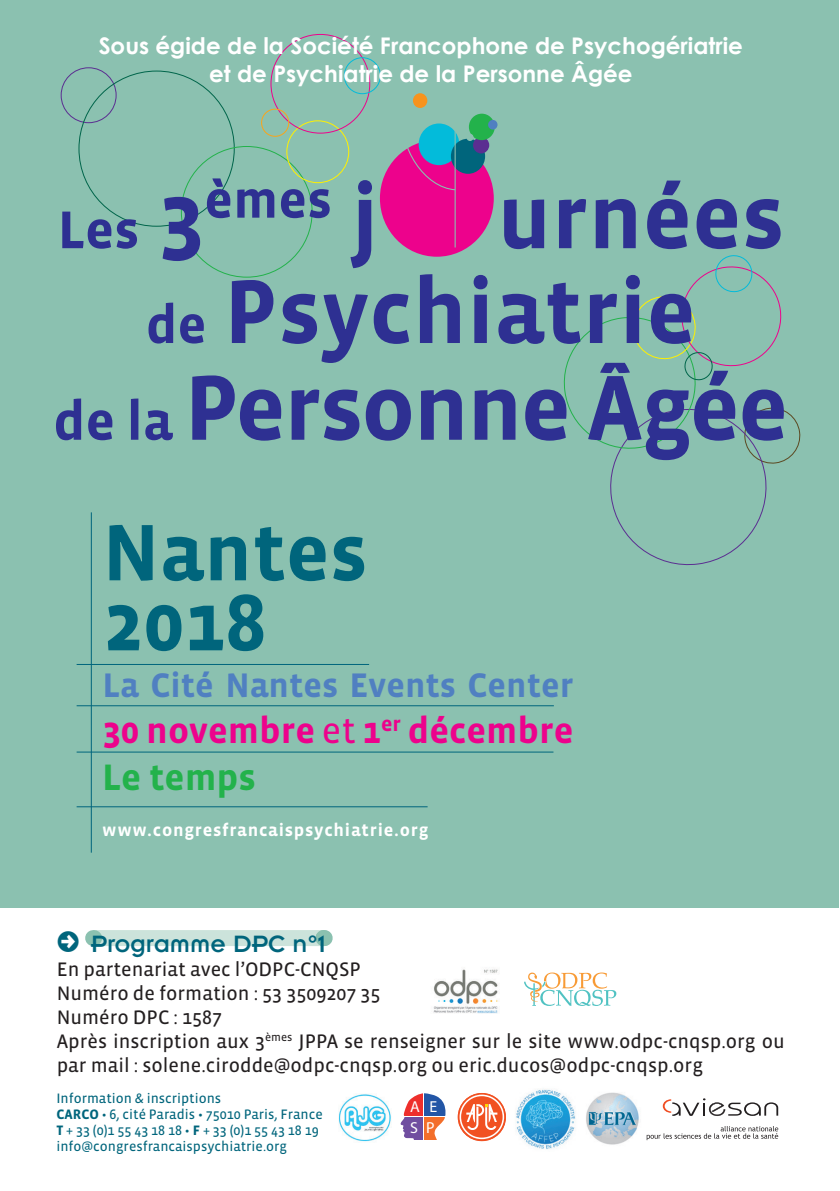
<style>
.page{position:relative;width:840px;height:1191px;background:#fff}
.page>*{position:absolute;margin:0;border:0;box-sizing:border-box;transform-origin:0 0}
.t1{font:700 94.4px "Vista Sans";letter-spacing:-.02em;color:#2e3092}
.t2{font:700 92.4px/94.8px "Vista Sans";color:#2e3092}
.t3{font:700 81.8px/70px "Vista Sans";color:#00657c}
.t4{font:700 53.6px "Vista Sans";color:#2e3092}
.t5{font:700 37.6px "Vista Sans";color:#23b24b}
.t6{font:700 37px "Vista Sans";color:#ed028c}
.t7{font:700 34.8px "Vista Sans";color:#5080c1}
.t8{font:26px "Insignia";color:#00657c}
.t9{font:700 23px/27.4px "Century Gothic";color:#fff;text-align:center}
.t10{font:20px/24px "Vista Sans Reg";color:#231f20}
.t11{font:700 18px "Vista Sans";letter-spacing:.04em;color:#fff}
.t12{font:16px/21.6px "Myriad Pro";color:#fff}
.t13{font:14px/16px "Vista Sans Reg";color:#00657c}
.s1{font-size:54.2px}
.s2{font-size:92.4px}
.s3{font-size:55.4px}
.s4{font-family:"Vista Sans Reg";font-weight:400}
.s5{font-family:"Mini Pics Directional RA"}
.s6{font-family:"Vista Sans";font-weight:700}
</style>
<div class="page">
<div style="left:0;top:1px;width:838px;height:906px;background:#8bc1b0"></div>
<div style="left:61px;top:67px;width:55px;height:56px;border:1px solid #5b2e91;border-radius:50%"></div>
<div style="left:286px;top:120px;width:63px;height:63px;border:1px solid #fff101;border-radius:50%"></div>
<div style="left:343px;top:57px;width:37px;height:37px;border:1px solid #03bbda;border-radius:50%"></div>
<div style="left:261px;top:109px;width:28px;height:28px;border:1px solid #f9a51b;border-radius:50%"></div>
<svg style="left:563px;top:255px;width:238px;height:311px"></svg>
<div style="left:412px;top:93px;width:15px;height:15px;background:#f7931d;border-radius:50%"></div>
<div style="left:380px;top:140px;width:113px;height:117px;background:#ed028c;border-radius:50%"></div>
<div style="left:418px;top:123px;width:41px;height:42px;background:#03bbda;border-radius:50%"></div>
<div style="left:450px;top:139px;width:35px;height:35px;background:#00657c;border-radius:50%"></div>
<div style="left:473px;top:137px;width:16px;height:16px;background:#5b2e91;border-radius:50%"></div>
<div style="left:468px;top:114px;width:26px;height:26px;background:#23b24b;border-radius:50%"></div>
<div style="left:488px;top:120px;width:9px;height:10px;background:#5080c1;border-radius:50%"></div>
<div style="left:466px;top:134px;width:7px;height:7px;background:#8bc1b0;border-radius:50%"></div>
<svg style="left:380px;top:123px;width:76px;height:68px"></svg>
<hr style="left:454px;top:121px;width:1px;height:126px;background:#8bc1b0">
<svg style="left:646px;top:1126px;width:131px;height:14px"></svg>
<svg style="left:662px;top:1098px;width:115px;height:18px"></svg>
<img style="left:586px;top:1092px;width:53px;height:53px">
<img style="left:516px;top:1089px;width:60px;height:60px">
<svg style="left:457px;top:1093px;width:48px;height:48px"></svg>
<svg style="left:403px;top:1093px;width:19px;height:22px"></svg>
<svg style="left:424px;top:1093px;width:22px;height:22px"></svg>
<div style="left:400px;top:1117px;width:22px;height:22px;background:#704ea0"></div>
<svg style="left:424px;top:1117px;width:21px;height:22px"></svg>
<img style="left:338px;top:1094px;width:53px;height:48px">
<hr style="left:77px;top:806px;width:350px;height:1px;background:#00657c">
<hr style="left:77px;top:751px;width:476px;height:1px;background:#00657c">
<hr style="left:77px;top:664px;width:292px;height:1px;background:#00657c">
<hr style="left:77px;top:705px;width:476px;height:1px;background:#00657c">
<hr style="left:91px;top:512px;width:1px;height:340px;background:#00657c">
<div style="left:93px;top:930px;width:230px;height:16px;background:#cce3db"></div>
<svg style="left:93px;top:930px;width:1px;height:16px"></svg>
<svg style="left:315px;top:930px;width:9px;height:16px"></svg>
<img style="left:433px;top:969px;width:65px;height:45px">
<svg style="left:524px;top:972px;width:92px;height:34px"></svg>
<p class="t9" style="left:99px;top:31px;width:645px">Sous égide de la Société Francophone de Psychogériatrie et de Psychiatrie de la Personne Âgée</p>
<h3 class="t4" style="left:58px;top:172px;width:322px"><span class="s1">Les</span> <span class="s2">3</span>èmes <span class="s2">j</span></h3>
<h2 class="t2" style="left:146px;top:172px;width:639px;text-indent:351px">urnées <span class="s1">de</span> Psychiatrie</h2>
<h1 class="t1" style="left:53px;top:360px;width:736px"><span class="s3">de la</span> Personne Âgée</h1>
<h3 class="t3" style="left:102px;top:519px;width:266px">Nantes<br>2018</h3>
<h3 class="t7" style="left:102px;top:667px;width:472px">La Cité Nantes Events Center</h3>
<h3 class="t6" style="left:102px;top:711px;width:472px">30 novembre <span class="s4">et</span> 1<sup>er</sup> décembre</h3>
<h3 class="t5" style="left:102px;top:757px;width:155px">Le temps</h3>
<p class="t11" style="left:102px;top:820px;width:327px">www.congresfrancaispsychiatrie.org</p>
<h3 class="t8" style="left:57px;top:930px;width:270px"><span class="s5">.</span> Programme DPC n°1</h3>
<p class="t10" style="left:57px;top:957px;width:729px">En partenariat avec l’ODPC-CNQSP<br>Numéro de formation : 53 3509207 35<br>Numéro DPC : 1587<br>Après inscription aux 3<sup>èmes</sup> JPPA se renseigner sur le site www.odpc-cnqsp.org ou par mail : solene.cirodde@odpc-cnqsp.org ou eric.ducos@odpc-cnqsp.org</p>
<p class="t13" style="left:56px;top:1090px;width:268px">Information &amp; inscriptions<br><span class="s6">CARCO</span> • 6, cité Paradis • 75010 Paris, France <span class="s6">T</span> + 33 (0)1 55 43 18 18 • <span class="s6">F</span> + 33 (0)1 55 43 18 19 info@congresfrancaispsychiatrie.org</p>
<p class="t12" style="left:410px;top:1095px;width:29px">A E<br>S P</p>
</div>
